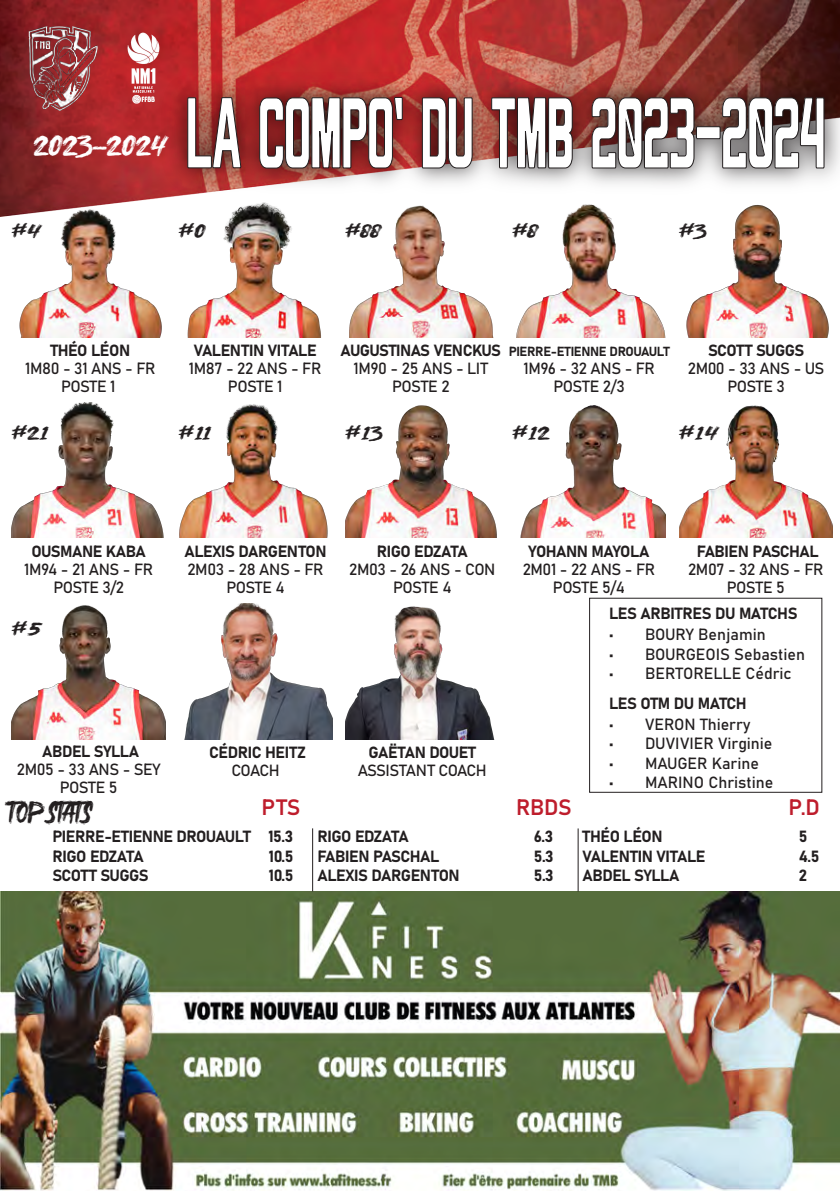
<style>
.page{position:relative;width:840px;height:1191px;background:#fff}
.page>*{position:absolute;margin:0;border:0;box-sizing:border-box;transform-origin:0 0}
.t1{font:109.4px "Rheiborn Sans Clean";letter-spacing:-.05em;color:#fff;scale:.66 1}
.t2{font:30px "Redslit";letter-spacing:-.01em;color:#fff}
.t3{font:28px "Redslit";letter-spacing:-.05em;color:#231f20;scale:.87 1}
.t4{font:22px "Bahnschrift";letter-spacing:-.01em;color:#be1d2c}
.t5{font:20px "Redslit";color:#231f20;scale:1.2 1}
.t6{font:16px/18px "Bahnschrift";letter-spacing:-.025em;color:#231f20;text-align:center}
.t7{font:16px/30.4px "Bahnschrift";color:#231f20}
.t8{font:16px "Bahnschrift";letter-spacing:-.005em;color:#231f20}
.t9{font:16px "Bahnschrift";letter-spacing:-.045em;color:#231f20}
.t10{font:13px "Bahnschrift";letter-spacing:-.025em;color:#231f20}
</style>
<div class="page">
<img style="left:0;top:0;width:839px;height:216px">
<img style="left:119px;top:24px;width:49px;height:89px">
<img style="left:20px;top:18px;width:81px;height:100px">
<img style="left:1px;top:891px;width:838px;height:300px">
<img style="left:154px;top:48px;width:685px;height:162px">
<svg style="left:187px;top:97px;width:54px;height:71px;background:#7c332d"></svg>
<svg style="left:259px;top:97px;width:143px;height:72px;background:#60221f"></svg>
<svg style="left:421px;top:97px;width:51px;height:71px;background:#682b29"></svg>
<svg style="left:491px;top:97px;width:81px;height:71px;background:#5f3130"></svg>
<svg style="left:591px;top:97px;width:233px;height:71px;background:#65504e"></svg>
<hr style="left:312px;top:828px;width:1px;height:63px;background:#231f20">
<hr style="left:577px;top:828px;width:1px;height:63px;background:#231f20">
<img style="left:345px;top:606px;width:149px;height:133px">
<img style="left:184px;top:603px;width:148px;height:136px">
<img style="left:12px;top:605px;width:153px;height:134px">
<img style="left:679px;top:405px;width:153px;height:133px">
<img style="left:520px;top:405px;width:145px;height:133px">
<img style="left:345px;top:405px;width:152px;height:133px">
<img style="left:179px;top:404px;width:149px;height:134px">
<img style="left:12px;top:402px;width:152px;height:136px">
<img style="left:512px;top:202px;width:153px;height:136px">
<img style="left:679px;top:202px;width:153px;height:136px">
<img style="left:345px;top:202px;width:153px;height:136px">
<img style="left:178px;top:202px;width:154px;height:136px">
<img style="left:12px;top:202px;width:153px;height:136px">
<h2 class="t2" style="left:34px;top:127px;width:135px">2023-2024</h2>
<h1 class="t1" style="left:184px;top:77px;width:974px">LA COMPO' du tmb 2023-2024</h1>
<p class="t5" style="left:12px;top:218px;width:25px">#4</p>
<p class="t5" style="left:178px;top:218px;width:24px">#0</p>
<p class="t5" style="left:345px;top:218px;width:31px">#88</p>
<p class="t5" style="left:512px;top:218px;width:23px">#8</p>
<p class="t5" style="left:679px;top:218px;width:25px">#3</p>
<p class="t6" style="left:25px;top:341px;width:132px">THÉO LÉON<br>1M80 - 31 ANS - FR<br>POSTE 1</p>
<p class="t5" style="left:12px;top:420px;width:33px">#21</p>
<p class="t6" style="left:189px;top:341px;width:134px">VALENTIN VITALE<br>1M87 - 22 ANS - FR<br>POSTE 1</p>
<p class="t6" style="left:340px;top:341px;width:162px">AUGUSTINAS VENCKUS<br>1M90 - 25 ANS - LIT<br>POSTE 2</p>
<p class="t10" style="left:508px;top:342px;width:162px">PIERRE-ETIENNE DROUAULT</p>
<p class="t6" style="left:523px;top:359px;width:133px">1M96 - 32 ANS - FR<br>POSTE 2/3</p>
<p class="t6" style="left:687px;top:341px;width:138px">SCOTT SUGGS<br>2M00 - 33 ANS - US<br>POSTE 3</p>
<p class="t5" style="left:178px;top:420px;width:29px">#11</p>
<p class="t5" style="left:345px;top:420px;width:33px">#13</p>
<p class="t5" style="left:512px;top:420px;width:33px">#12</p>
<p class="t5" style="left:679px;top:420px;width:33px">#14</p>
<p class="t6" style="left:24px;top:541px;width:131px">OUSMANE KABA<br>1M94 - 21 ANS - FR<br>POSTE 3/2</p>
<p class="t5" style="left:12px;top:616px;width:26px">#5</p>
<p class="t6" style="left:184px;top:541px;width:144px">ALEXIS DARGENTON<br>2M03 - 28 ANS - FR<br>POSTE 4</p>
<p class="t6" style="left:349px;top:541px;width:147px">RIGO EDZATA<br>2M03 - 26 ANS - CON<br>POSTE 4</p>
<p class="t6" style="left:17px;top:741px;width:145px">ABDEL SYLLA<br>2M05 - 33 ANS - SEY<br>POSTE 5</p>
<p class="t6" style="left:209px;top:742px;width:98px">CÉDRIC HEITZ<br>COACH</p>
<p class="t6" style="left:357px;top:742px;width:130px">GAËTAN DOUET<br>ASSISTANT COACH</p>
<p class="t6" style="left:522px;top:541px;width:134px">YOHANN MAYOLA<br>2M01 - 22 ANS - FR<br>POSTE 5/4</p>
<p class="t6" style="left:687px;top:541px;width:137px">FABIEN PASCHAL<br>2M07 - 32 ANS - FR<br>POSTE 5</p>
<p class="t6" style="left:608px;top:604px;width:190px">LES ARBITRES DU MATCHS</p>
<p class="t7" style="left:608px;top:618px;width:158px">• BOURY Benjamin</p>
<p class="t7" style="left:608px;top:637px;width:197px">• BOURGEOIS Sebastien</p>
<p class="t7" style="left:608px;top:657px;width:184px">• BERTORELLE Cédric<br>LES OTM DU MATCH</p>
<p class="t7" style="left:608px;top:708px;width:143px">• VERON Thierry</p>
<p class="t7" style="left:608px;top:727px;width:165px">• DUVIVIER Virginie</p>
<p class="t8" style="left:608px;top:751px;width:151px">• MAUGER Karine</p>
<p class="t7" style="left:608px;top:766px;width:166px">• MARINO Christine</p>
<h3 class="t4" style="left:261px;top:790px;width:40px">PTS</h3>
<h3 class="t4" style="left:516px;top:790px;width:57px">RBDS</h3>
<h3 class="t4" style="left:788px;top:790px;width:33px">P.D</h3>
<h3 class="t3" style="left:7px;top:794px;width:99px">TOP STATS</h3>
<p class="t6" style="left:52px;top:826px;width:242px;line-height:19.2px;text-align:left">PIERRE-ETIENNE DROUAULT 15.3<br>RIGO EDZATA</p>
<p class="t6" style="left:582px;top:826px;width:81px">THÉO LÉON</p>
<p class="t6" style="left:798px;top:826px;width:10px">5</p>
<p class="t6" style="left:582px;top:846px;width:124px">VALENTIN VITALE</p>
<p class="t6" style="left:798px;top:846px;width:22px">4.5</p>
<p class="t6" style="left:582px;top:865px;width:98px">ABDEL SYLLA</p>
<p class="t6" style="left:798px;top:865px;width:10px">2</p>
<p class="t6" style="left:317px;top:826px;width:93px">RIGO EDZATA</p>
<p class="t6" style="left:533px;top:826px;width:21px">6.3</p>
<p class="t6" style="left:317px;top:846px;width:123px">FABIEN PASCHAL</p>
<p class="t6" style="left:533px;top:846px;width:21px">5.3</p>
<p class="t6" style="left:317px;top:865px;width:144px">ALEXIS DARGENTON</p>
<p class="t6" style="left:533px;top:865px;width:21px">5.3</p>
<p class="t6" style="left:268px;top:846px;width:26px">10.5</p>
<p class="t9" style="left:52px;top:863px;width:97px">SCOTT SUGGS</p>
<p class="t6" style="left:268px;top:865px;width:26px">10.5</p>
</div>
